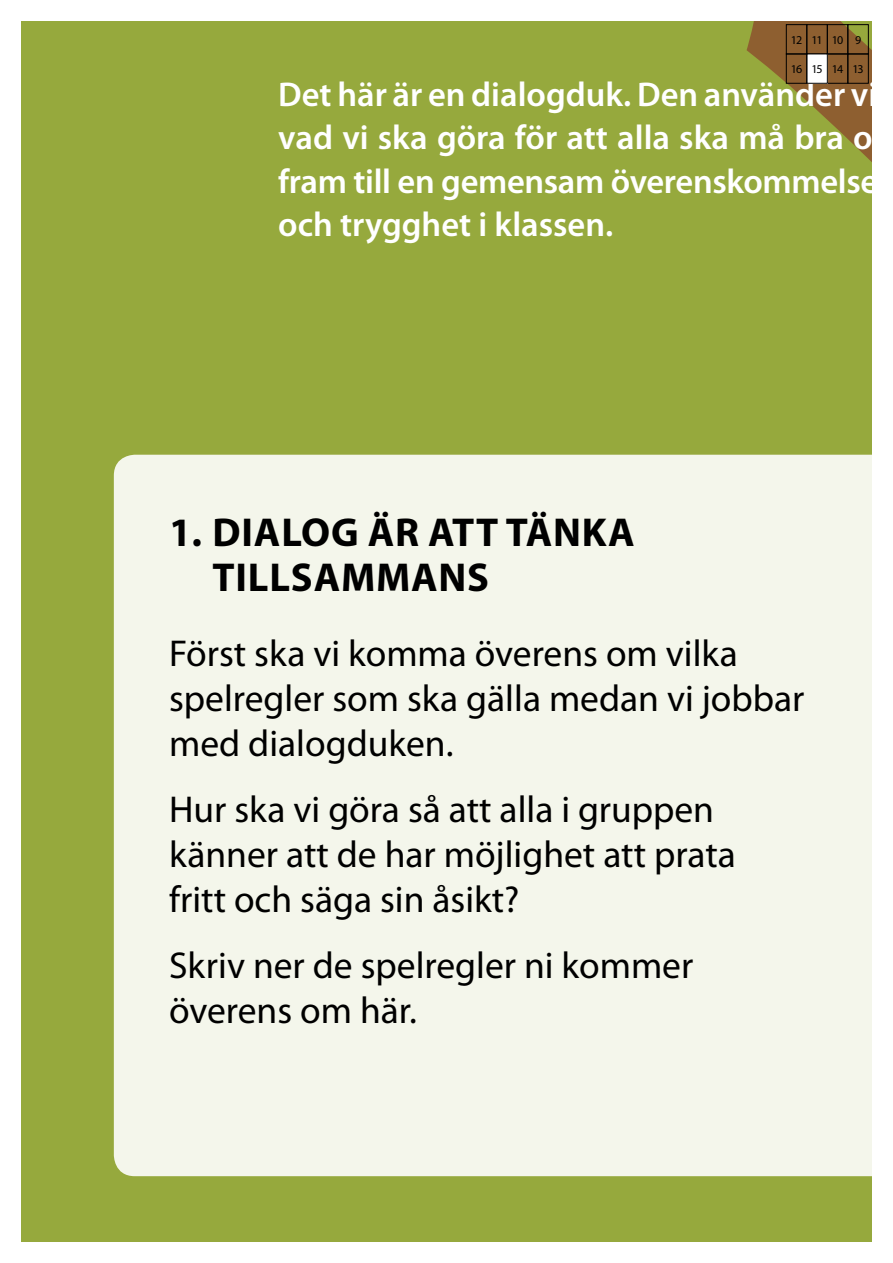
<style>
.page{position:relative;width:893px;height:1263px;background:#fff}
.page>*{position:absolute;margin:0;border:0;box-sizing:border-box;transform-origin:0 0}
.t1{font:700 40.5px/45px "Myriad Pro";letter-spacing:.02em;color:#000}
.t2{font:37.5px/45px "Myriad Pro";color:#000}
.t3{font:600 34.5px/43.5px "Myriad Pro";color:#fff}
.Siffra{font:12px "Myriad Pro";letter-spacing:-.075em;color:#000}
</style>
<div class="page">
<div style="left:21px;top:21px;width:851px;height:1221px;background:#96a93d"></div>
<svg style="left:113px;top:21px;width:759px;height:616px"></svg>
<div style="left:114px;top:455px;width:758px;height:721px;background:#f4f6eb"></div>
<div style="left:847px;top:24px;width:22px;height:30px;border:1px solid #000"></div>
<div style="left:827px;top:24px;width:21px;height:30px;border:1px solid #000"></div>
<div style="left:806px;top:24px;width:22px;height:30px;border:1px solid #000"></div>
<div style="left:786px;top:24px;width:21px;height:30px;border:1px solid #000"></div>
<div style="left:847px;top:54px;width:22px;height:30px;border:1px solid #000"></div>
<div style="left:827px;top:54px;width:21px;height:30px;border:1px solid #000"></div>
<div style="left:807px;top:54px;width:20px;height:29px;background:#fff"></div>
<div style="left:806px;top:54px;width:22px;height:30px;border:1px solid #000"></div>
<div style="left:786px;top:54px;width:21px;height:30px;border:1px solid #000"></div>
<p class="Siffra" style="left:791px;top:32px;width:13px">12</p>
<p class="Siffra" style="left:812px;top:32px;width:13px">11</p>
<p class="Siffra" style="left:832px;top:32px;width:13px">10</p>
<p class="Siffra" style="left:855px;top:32px;width:8px">9</p>
<p class="Siffra" style="left:791px;top:62px;width:13px">16</p>
<p class="Siffra" style="left:811px;top:62px;width:13px">15</p>
<p class="Siffra" style="left:832px;top:62px;width:13px">14</p>
<p class="Siffra" style="left:852px;top:62px;width:13px">13</p>
<p class="t3" style="left:278px;top:72px;width:617px">Det här är en dialogduk. Den använder vi f vad vi ska göra för att alla ska må bra oc fram till en gemensam överenskommelse och trygghet i klassen.</p>
<p class="t1" style="left:213px;top:508px;width:424px;text-indent:-43px">1. DIALOG ÄR ATT TÄNKA<br>TILLSAMMANS</p>
<p class="t2" style="left:169px;top:630px;width:637px">Först ska vi komma överens om vilka spelregler som ska gälla medan vi jobbar med dialogduken.</p>
<p class="t2" style="left:169px;top:786px;width:568px">Hur ska vi göra så att alla i gruppen känner att de har möjlighet att prata fritt och säga sin åsikt?</p>
<p class="t2" style="left:169px;top:942px;width:526px">Skriv ner de spelregler ni kommer överens om här.</p>
</div>
